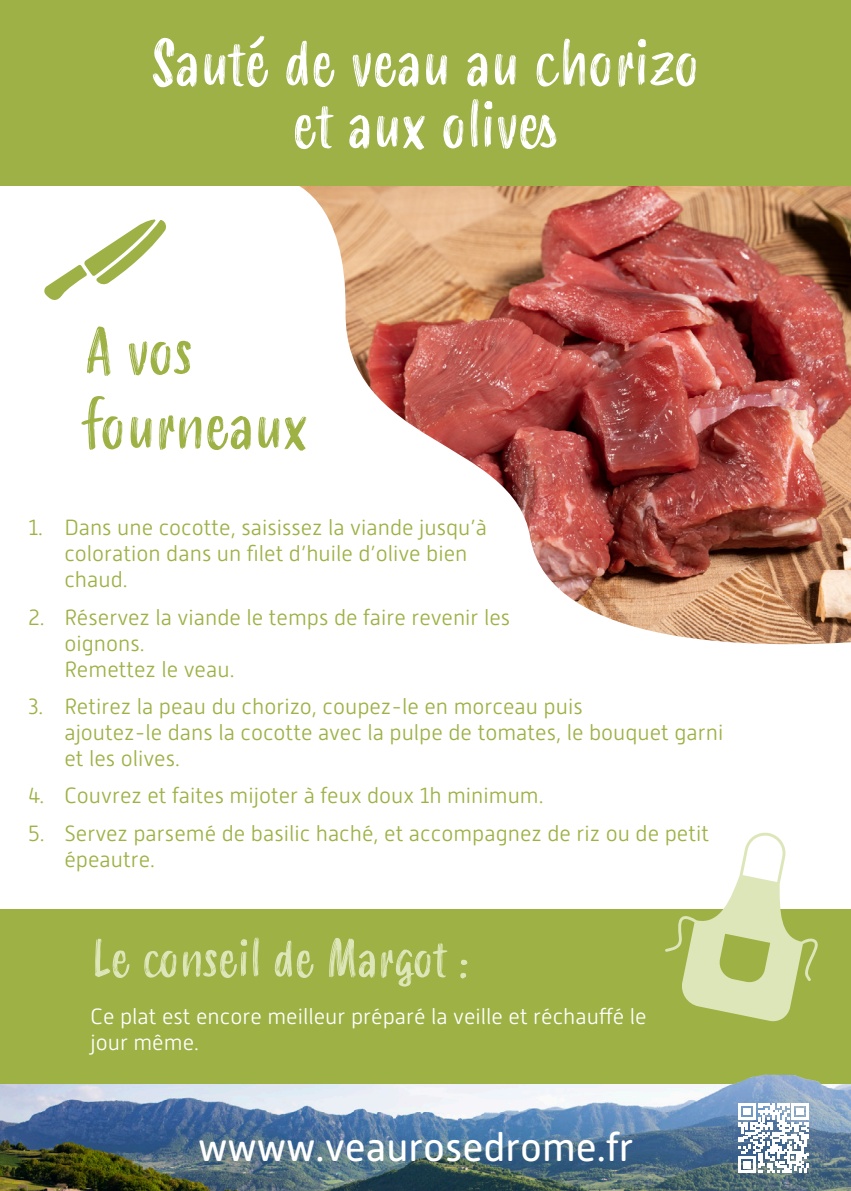
<style>
.page{position:relative;width:851px;height:1191px;background:#fff}
.page>*{position:absolute;margin:0;border:0;box-sizing:border-box;transform-origin:0 0}
.t1{font:62px/62px "Smoothy";color:#fff;text-align:center}
.t2{font:62px/74.4px "Smoothy";color:#9db145}
.t3{font:50px "Smoothy";color:#dde6b9}
.t4{font:40px "Alwyn New Rounded";color:#fff}
.t5{font:300 22px/26px "Alwyn New Rounded";color:#9db145}
.t6{font:300 22px/26.4px "Alwyn New Rounded";color:#fff}
</style>
<div class="page">
<img style="left:0;top:1083px;width:850px;height:108px">
<img style="left:274px;top:185px;width:576px;height:460px">
<div style="left:0;top:0;width:850px;height:185px;background:#9db147"></div>
<div style="left:0;top:909px;width:850px;height:174px;background:#9db145"></div>
<svg style="left:44px;top:219px;width:122px;height:81px"></svg>
<img style="left:715px;top:1074px;width:110px;height:22px">
<svg style="left:665px;top:832px;width:152px;height:189px"></svg>
<svg style="left:738px;top:1102px;width:70px;height:71px"></svg>
<h1 class="t1" style="left:150px;top:35px;width:551px">Sauté de veau au chorizo et aux olives</h1>
<h1 class="t2" style="left:85px;top:317px;width:224px">A vos fourneaux</h1>
<p class="t5" style="left:64px;top:514px;width:424px;text-indent:-36px">1. Dans une cocotte, saisissez la viande jusqu’à coloration dans un filet d’huile d’olive bien chaud.</p>
<p class="t5" style="left:64px;top:604px;width:447px;text-indent:-36px">2. Réservez la viande le temps de faire revenir les oignons.<br>Remettez le veau.</p>
<p class="t5" style="left:64px;top:693px;width:660px;text-indent:-36px">3. Retirez la peau du chorizo, coupez-le en morceau puis<br>ajoutez-le dans la cocotte avec la pulpe de tomates, le bouquet garni et les olives.</p>
<p class="t5" style="left:28px;top:783px;width:516px">4. Couvrez et faites mijoter à feux doux 1h minimum.</p>
<p class="t5" style="left:64px;top:820px;width:646px;text-indent:-36px">5. Servez parsemé de basilic haché, et accompagnez de riz ou de petit épeautre.</p>
<h2 class="t3" style="left:92px;top:922px;width:377px">Le conseil de Margot :</h2>
<p class="t6" style="left:90px;top:1003px;width:557px">Ce plat est encore meilleur préparé la veille et réchauffé le jour même.</p>
<h3 class="t4" style="left:198px;top:1124px;width:436px">wwww.veaurosedrome.fr</h3>
</div>
